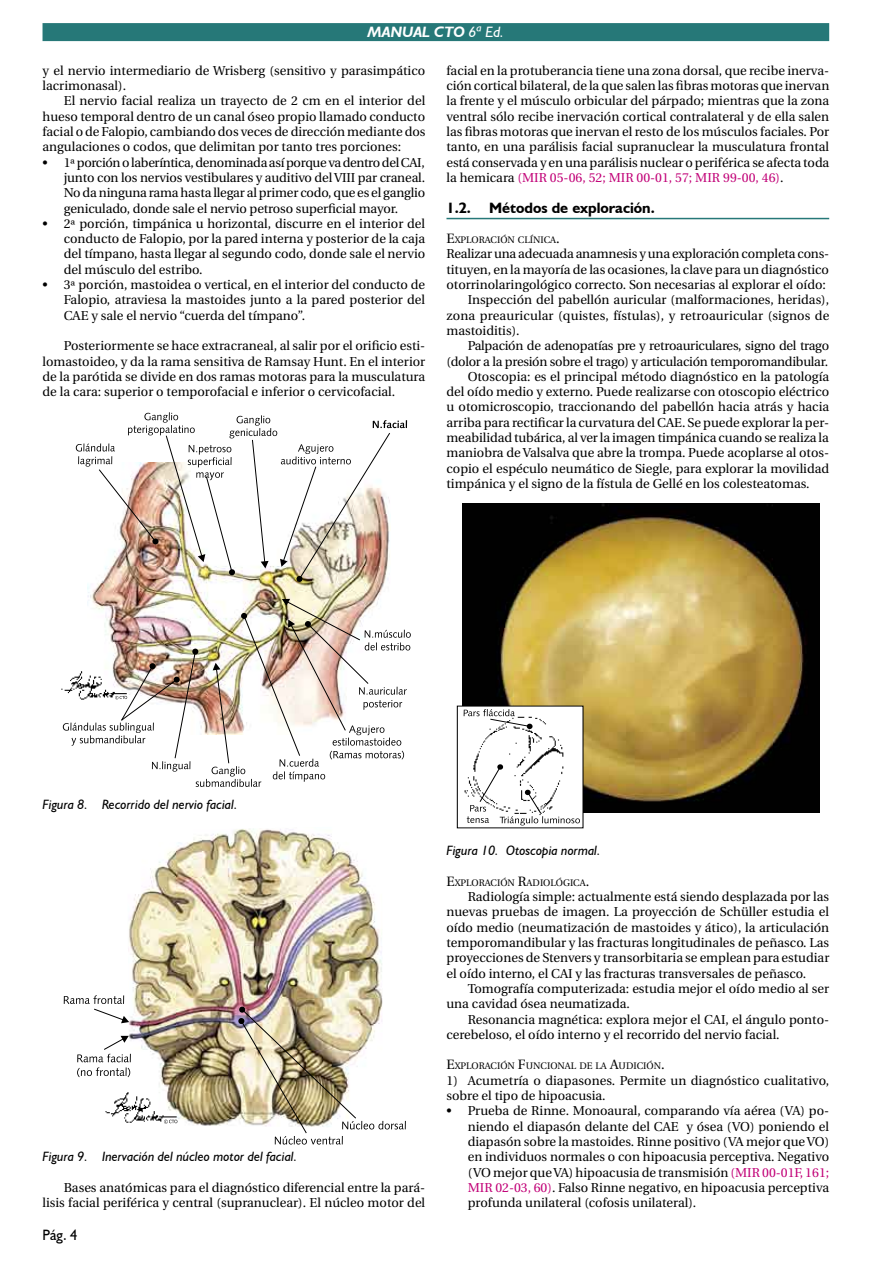
<style>
.page{position:relative;width:893px;height:1263px;background:#fff}
.page>*{position:absolute;margin:0;border:0;box-sizing:border-box;transform-origin:0 0}
.t1{font:700 15px "Humanist 521 BT";color:#000}
.t2{font:italic 700 15px "Humanist 521 BT";color:#fff}
.t3{font:15px "Humanist 521 BT";color:#000;scale:.96 1}
.t4{font:italic 13.5px "Humanist 521 BT";color:#000}
.t5{font:12.9px/15.3px "Utopia";color:#000;text-align:justify}
.t6{font:12.9px "Utopia";letter-spacing:-.02em;color:#000}
.t7{font:9.45px "Utopia";color:#000}
.s1{font-weight:400}
.s2{color:#c10077}
.s3{font-size:13.5px}
</style>
<div class="page">
<div style="left:43px;top:23px;width:786px;height:18px;background:#267878"></div>
<img style="left:88px;top:582px;width:297px;height:17px">
<img style="left:76px;top:412px;width:331px;height:170px">
<div style="left:229px;top:569px;width:6px;height:7px;background:#000;border-radius:3px"></div>
<img style="left:63px;top:599px;width:348px;height:188px">
<img style="left:61px;top:669px;width:68px;height:34px">
<img style="left:127px;top:829px;width:256px;height:297px">
<img style="left:238px;top:1006px;width:168px;height:138px">
<svg style="left:64px;top:995px;width:65px;height:28px"></svg>
<img style="left:105px;top:1090px;width:74px;height:36px">
<svg style="left:77px;top:1036px;width:54px;height:41px"></svg>
<hr style="left:446px;top:218px;width:383px;height:1px;background:#267878">
<img style="left:462px;top:504px;width:357px;height:309px">
<img style="left:462px;top:708px;width:119px;height:118px">
<svg style="left:464px;top:709px;width:67px;height:18px"></svg>
<svg style="left:526px;top:723px;width:7px;height:6px"></svg>
<svg style="left:467px;top:764px;width:113px;height:61px"></svg>
<p class="t2" style="left:368px;top:23px;width:138px">MANUAL CTO <span class="s1">6ª Ed.</span></p>
<p class="t5" style="left:43px;top:63px;width:384px">y el nervio intermediario de Wrisberg (sensitivo y parasimpático lacrimonasal).</p>
<p class="t5" style="left:43px;top:94px;width:384px;text-indent:21px">El nervio facial realiza un trayecto de 2 cm en el interior del hueso temporal dentro de un canal óseo propio llamado conducto facial o de Falopio, cambiando dos veces de dirección mediante dos angulaciones o codos, que delimitan por tanto tres porciones:</p>
<p class="t5" style="left:64px;top:155px;width:363px;text-indent:-21px">• 1ª porción o laberíntica, denominada así porque va dentro del CAI, junto con los nervios vestibulares y auditivo del VIII par craneal.<br>No da ninguna rama hasta llegar al primer codo, que es el ganglio geniculado, donde sale el nervio petroso superficial mayor.</p>
<p class="t5" style="left:64px;top:216px;width:363px;text-indent:-21px">• 2ª porción, timpánica u horizontal, discurre en el interior del conducto de Falopio, por la pared interna y posterior de la caja del tímpano, hasta llegar al segundo codo, donde sale el nervio del músculo del estribo.</p>
<p class="t5" style="left:64px;top:277px;width:363px;text-indent:-21px">• 3ª porción, mastoidea o vertical, en el interior del conducto de Falopio, atraviesa la mastoides junto a la pared posterior del CAE y sale el nervio “cuerda del tímpano”.</p>
<p class="t5" style="left:43px;top:338px;width:384px;text-indent:21px">Posteriormente se hace extracraneal, al salir por el orificio esti&shy;lomastoideo, y da la rama sensitiva de Ramsay Hunt. En el interior de la parótida se divide en dos ramas motoras para la musculatura de la cara: superior o temporofacial e inferior o cervicofacial.</p>
<p class="t5" style="left:446px;top:63px;width:384px">facial en la protuberancia tiene una zona dorsal, que recibe inerva&shy;ción cortical bilateral, de la que salen las fibras motoras que inervan la frente y el músculo orbicular del párpado; mientras que la zona ventral sólo recibe inervación cortical contralateral y de ella salen las fibras motoras que inervan el resto de los músculos faciales. Por tanto, en una parálisis facial supranuclear la musculatura frontal está conservada y en una parálisis nuclear o periférica se afecta toda la hemicara <span class="s2">(MIR 05-06, 52; MIR 00-01, 57; MIR 99-00, 46)</span>.</p>
<p class="t1" style="left:446px;top:198px;width:210px">1.2. Métodos de exploración.</p>
<p class="t7" style="left:446px;top:235px;width:115px"><span class="s3">E</span>XPLORACIÓN CLÍNICA<span class="s3">.</span></p>
<p class="t5" style="left:446px;top:247px;width:384px">Realizar una adecuada anamnesis y una exploración completa cons-</p>
<p class="t5" style="left:446px;top:262px;width:384px">tituyen, en la mayoría de las ocasiones, la clave para un diagnóstico</p>
<p class="t5" style="left:446px;top:277px;width:381px">otorrinolaringológico correcto. Son necesarias al explorar el oído:</p>
<p class="t5" style="left:468px;top:293px;width:363px">Inspección del pabellón auricular (malformaciones, heridas),</p>
<p class="t5" style="left:446px;top:308px;width:384px">zona preauricular (quistes, fístulas), y retroauricular (signos de</p>
<p class="t5" style="left:446px;top:323px;width:75px">mastoiditis).</p>
<p class="t6" style="left:468px;top:339px;width:363px">Palpación de adenopatías pre y retroauriculares, signo del trago</p>
<p class="t6" style="left:446px;top:354px;width:383px">(dolor a la presión sobre el trago) y articulación temporomandibular.</p>
<p class="t5" style="left:468px;top:369px;width:363px">Otoscopia: es el principal método diagnóstico en la patología</p>
<p class="t5" style="left:446px;top:384px;width:384px">del oído medio y externo. Puede realizarse con otoscopio eléctrico</p>
<p class="t5" style="left:446px;top:400px;width:384px">u otomicroscopio, traccionando del pabellón hacia atrás y hacia</p>
<p class="t5" style="left:446px;top:415px;width:384px">arriba para rectificar la curvatura del CAE. Se puede explorar la per-</p>
<p class="t5" style="left:446px;top:430px;width:384px">meabilidad tubárica, al ver la imagen timpánica cuando se realiza la</p>
<p class="t5" style="left:446px;top:446px;width:384px">maniobra de Valsalva que abre la trompa. Puede acoplarse al otos-</p>
<p class="t5" style="left:446px;top:461px;width:384px">copio el espéculo neumático de Siegle, para explorar la movilidad</p>
<p class="t5" style="left:446px;top:476px;width:365px">timpánica y el signo de la fístula de Gellé en los colesteatomas.</p>
<p class="t4" style="left:43px;top:796px;width:197px">Figura 8. Recorrido del nervio facial.</p>
<p class="t4" style="left:43px;top:1148px;width:256px">Figura 9. Inervación del núcleo motor del facial.</p>
<p class="t5" style="left:43px;top:1180px;width:384px;text-align:right">Bases anatómicas para el diagnóstico diferencial entre la pará&shy;lisis facial periférica y central (supranuclear). El núcleo motor del</p>
<p class="t3" style="left:43px;top:1226px;width:38px">Pág. 4</p>
<p class="t4" style="left:446px;top:842px;width:156px">Figura 10. Otoscopia normal.</p>
<p class="t7" style="left:446px;top:877px;width:144px"><span class="s3">E</span>XPLORACIÓN <span class="s3">R</span>ADIOLÓGICA<span class="s3">.</span></p>
<p class="t5" style="left:446px;top:889px;width:384px;text-indent:21px">Radiología simple: actualmente está siendo desplazada por las nuevas pruebas de imagen. La proyección de Schüller estudia el oído medio (neumatización de mastoides y ático), la articulación temporomandibular y las fracturas longitudinales de peñasco. Las proyecciones de Stenvers y transorbitaria se emplean para estudiar el oído interno, el CAI y las fracturas transversales de peñasco.</p>
<p class="t5" style="left:446px;top:981px;width:384px;text-indent:21px">Tomografía computerizada: estudia mejor el oído medio al ser una cavidad ósea neumatizada.</p>
<p class="t5" style="left:446px;top:1012px;width:384px;text-indent:21px">Resonancia magnética: explora mejor el CAI, el ángulo ponto&shy;cerebeloso, el oído interno y el recorrido del nervio facial.</p>
<p class="t7" style="left:446px;top:1061px;width:220px"><span class="s3">E</span>XPLORACIÓN <span class="s3">F</span>UNCIONAL DE LA <span class="s3">A</span>UDICIÓN<span class="s3">.</span></p>
<p class="t5" style="left:446px;top:1073px;width:384px">1) Acumetría o diapasones. Permite un diagnóstico cualitativo, sobre el tipo de hipoacusia.</p>
<p class="t5" style="left:468px;top:1103px;width:363px;text-indent:-21px">• Prueba de Rinne. Monoaural, comparando vía aérea (VA) po&shy;niendo el diapasón delante del CAE y ósea (VO) poniendo el diapasón sobre la mastoides. Rinne positivo (VA mejor que VO) en individuos normales o con hipoacusia perceptiva. Negativo (VO mejor que VA) hipoacusia de transmisión <span class="s2">(MIR 00-01F, 161; MIR 02-03, 60)</span>. Falso Rinne negativo, en hipoacusia perceptiva profunda unilateral (cofosis unilateral).</p>
</div>
